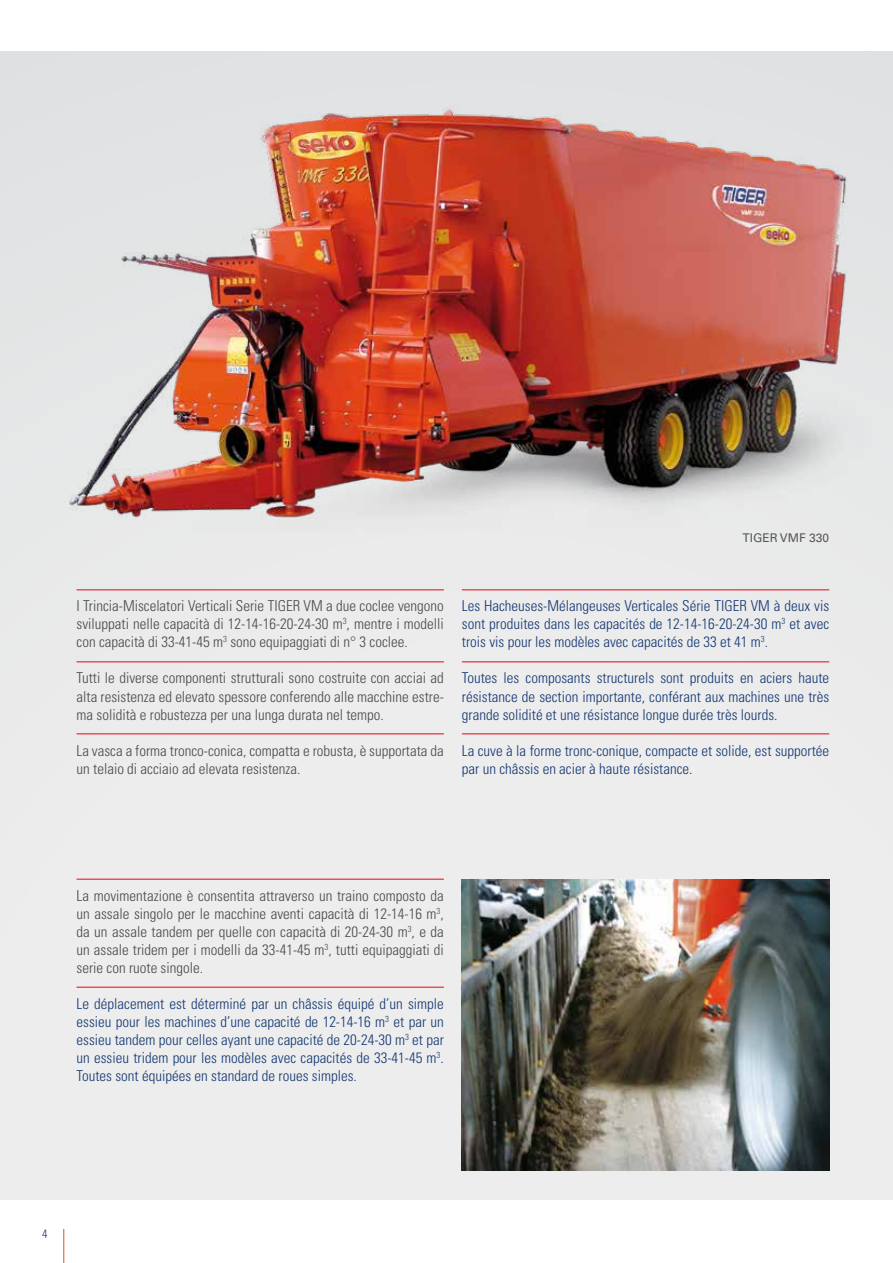
<style>
.page{position:relative;width:893px;height:1263px;background:#fff}
.page>*{position:absolute;margin:0;border:0;box-sizing:border-box;transform-origin:0 0}
.t1{font:300 condensed 15px/18px "Univers";color:#153974;text-align:justify}
.t2{font:300 condensed 15px/18px "Univers";color:#4a4a49;text-align:justify}
.t3{font:12px "Univers";color:#575756}
.t4{font:300 condensed 12px "Univers";color:#153974}
</style>
<div class="page">
<div style="left:0;top:51px;width:893px;height:1148px;background:#ededed"></div>
<hr style="left:77px;top:589px;width:367px;height:1px;background:#e30613">
<hr style="left:77px;top:661px;width:367px;height:1px;background:#e30613">
<hr style="left:77px;top:733px;width:367px;height:1px;background:#e30613">
<hr style="left:462px;top:589px;width:367px;height:1px;background:#e30613">
<hr style="left:462px;top:661px;width:367px;height:1px;background:#e30613">
<hr style="left:462px;top:733px;width:367px;height:1px;background:#e30613">
<hr style="left:77px;top:879px;width:367px;height:1px;background:#e30613">
<hr style="left:77px;top:987px;width:367px;height:1px;background:#e30613">
<img style="left:462px;top:879px;width:367px;height:291px">
<img style="left:35px;top:81px;width:858px;height:439px">
<hr style="left:63px;top:1229px;width:1px;height:34px;background:#e8491b">
<p class="t3" style="left:742px;top:530px;width:88px">TIGER VMF 330</p>
<p class="t2" style="left:77px;top:597px;width:369px">I Trincia-Miscelatori Verticali Serie TIGER VM a due coclee vengono sviluppati nelle capacità di 12-14-16-20-24-30 m<sup>3</sup>, mentre i modelli con capacità di 33-41-45 m<sup>3</sup> sono equipaggiati di n° 3 coclee.</p>
<p class="t2" style="left:77px;top:669px;width:369px">Tutti le diverse componenti strutturali sono costruite con acciai ad alta resistenza ed elevato spessore conferendo alle macchine estre&shy;ma solidità e robustezza per una lunga durata nel tempo.</p>
<p class="t2" style="left:77px;top:741px;width:369px">La vasca a forma tronco-conica, compatta e robusta, è supportata da un telaio di acciaio ad elevata resistenza.</p>
<p class="t1" style="left:462px;top:597px;width:369px">Les Hacheuses-Mélangeuses Verticales Série TIGER VM à deux vis sont produites dans les capacités de 12-14-16-20-24-30 m<sup>3</sup> et avec trois vis pour les modèles avec capacités de 33 et 41 m<sup>3</sup>.</p>
<p class="t1" style="left:462px;top:669px;width:369px">Toutes les composants structurels sont produits en aciers haute résistance de section importante, conférant aux machines une très grande solidité et une résistance longue durée très lourds.</p>
<p class="t1" style="left:462px;top:741px;width:369px">La cuve à la forme tronc-conique, compacte et solide, est supportée par un châssis en acier à haute résistance.</p>
<p class="t2" style="left:77px;top:886px;width:369px">La movimentazione è consentita attraverso un traino composto da un assale singolo per le macchine aventi capacità di 12-14-16 m<sup>3</sup>, da un assale tandem per quelle con capacità di 20-24-30 m<sup>3</sup>, e da un assale tridem per i modelli da 33-41-45 m<sup>3</sup>, tutti equipaggiati di serie con ruote singole.</p>
<p class="t1" style="left:77px;top:994px;width:369px">Le déplacement est déterminé par un châssis équipé d’un simple essieu pour les machines d’une capacité de 12-14-16 m<sup>3</sup> et par un essieu tandem pour celles ayant une capacité de 20-24-30 m<sup>3</sup> et par un essieu tridem pour les modèles avec capacités de 33-41-45 m<sup>3</sup>.<br>Toutes sont équipées en standard de roues simples.</p>
<p class="t4" style="left:42px;top:1227px;width:7px">4</p>
</div>
